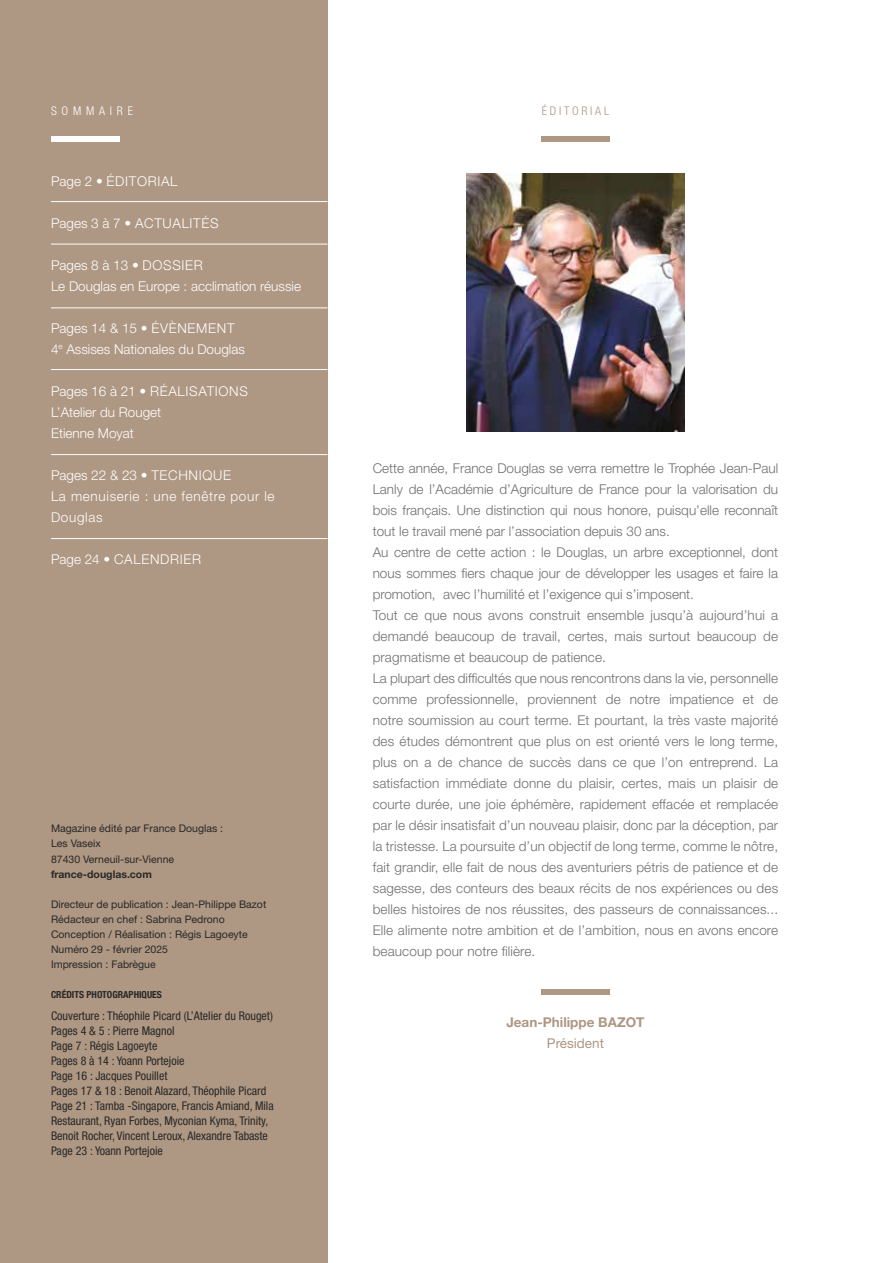
<style>
.page{position:relative;width:893px;height:1263px;background:#fff}
.page>*{position:absolute;margin:0;border:0;box-sizing:border-box;transform-origin:0 0}
.t1{font:300 13.5px/21px "Helvetica Neue LT Std";letter-spacing:.01em;color:#706f6f}
.t2{font:300 13.5px/21px "Helvetica Neue LT Std";color:#fff}
.t3{font:300 13.5px/21px "Helvetica Neue LT Std";letter-spacing:.05em;color:#fff}
.t4{font:700 13.5px "Helvetica Neue LT Std";color:#ae9783}
.t5{font:13.5px "Helvetica Neue LT Std";color:#ae9783}
.t6{font:condensed 12px/15px "Helvetica Neue LT Std";color:#282827}
.t7{font:300 condensed 12px "Helvetica Neue LT Std";letter-spacing:.23em;color:#ae9783}
.t8{font:300 condensed 12px "Helvetica Neue LT Std";letter-spacing:.4em;color:#fff}
.t9{font:10.5px/15px "Helvetica Neue LT Std";color:#282827}
.t10{font:700 10.5px "Helvetica Neue LT Std";color:#282827}
.t11{font:700 condensed 9.75px "Helvetica Neue LT Std";color:#282827}
</style>
<div class="page">
<div style="left:541px;top:136px;width:68px;height:6px;background:#ae9783"></div>
<div style="left:0;top:0;width:327px;height:1263px;background:#ae9783"></div>
<div style="left:51px;top:136px;width:68px;height:6px;background:#fff"></div>
<hr style="left:51px;top:201px;width:276px;height:1px;background:#fff">
<hr style="left:51px;top:244px;width:276px;height:1px;background:#fff">
<hr style="left:51px;top:307px;width:276px;height:1px;background:#fff">
<hr style="left:51px;top:454px;width:276px;height:1px;background:#fff">
<hr style="left:51px;top:538px;width:276px;height:1px;background:#fff">
<div style="left:541px;top:989px;width:68px;height:6px;background:#ae9783"></div>
<img style="left:467px;top:174px;width:217px;height:257px">
<hr style="left:51px;top:369px;width:276px;height:1px;background:#fff">
<p class="t8" style="left:51px;top:104px;width:84px">SOMMAIRE</p>
<p class="t7" style="left:542px;top:104px;width:69px">ÉDITORIAL</p>
<p class="t3" style="left:51px;top:170px;width:128px">Page 2 • ÉDITORIAL</p>
<p class="t3" style="left:51px;top:212px;width:169px">Pages 3 à 7 • ACTUALITÉS</p>
<p class="t2" style="left:51px;top:254px;width:252px">Pages 8 à 13 • DOSSIER<br>Le Douglas en Europe : acclimation réussie</p>
<p class="t2" style="left:51px;top:317px;width:195px">Pages 14 &amp; 15 • ÉVÈNEMENT<br>4<sup>e</sup> Assises Nationales du Douglas</p>
<p class="t2" style="left:51px;top:380px;width:198px">Pages 16 à 21 • RÉALISATIONS<br>L’Atelier du Rouget<br>Etienne Moyat</p>
<p class="t3" style="left:51px;top:464px;width:225px">Pages 22 &amp; 23 • TECHNIQUE<br>La menuiserie : une fenêtre pour le<br>Douglas</p>
<p class="t3" style="left:51px;top:548px;width:152px">Page 24 • CALENDRIER</p>
<p class="t1" style="left:373px;top:457px;width:407px">Cette année, France Douglas se verra remettre le Trophée Jean-Paul Lanly de l’Académie d’Agriculture de France pour la valorisation du bois français. Une distinction qui nous honore, puisqu’elle reconnaît tout le travail mené par l’association depuis 30 ans.<br>Au centre de cette action : le Douglas, un arbre exceptionnel, dont nous sommes fiers chaque jour de développer les usages et faire la promotion, avec l’humilité et l’exigence qui s’imposent.<br>Tout ce que nous avons construit ensemble jusqu’à aujourd’hui a demandé beaucoup de travail, certes, mais surtout beaucoup de pragmatisme et beaucoup de patience.<br>La plupart des difficultés que nous rencontrons dans la vie, personnelle comme professionnelle, proviennent de notre impatience et de notre soumission au court terme. Et pourtant, la très vaste majorité des études démontrent que plus on est orienté vers le long terme, plus on a de chance de succès dans ce que l’on entreprend. La satisfaction immédiate donne du plaisir, certes, mais un plaisir de courte durée, une joie éphémère, rapidement effacée et remplacée par le désir insatisfait d’un nouveau plaisir, donc par la déception, par la tristesse. La poursuite d’un objectif de long terme, comme le nôtre, fait grandir, elle fait de nous des aventuriers pétris de patience et de sagesse, des conteurs des beaux récits de nos expériences ou des belles histoires de nos réussites, des passeurs de connaissances...<br>Elle alimente notre ambition et de l’ambition, nous en avons encore beaucoup pour notre filière.</p>
<p class="t9" style="left:51px;top:821px;width:174px">Magazine édité par France Douglas :<br>Les Vaseix<br>87430 Verneuil-sur-Vienne</p>
<p class="t10" style="left:51px;top:867px;width:102px">france-douglas.com</p>
<p class="t9" style="left:51px;top:896px;width:217px">Directeur de publication : Jean-Philippe Bazot Rédacteur en chef : Sabrina Pedrono Conception / Réalisation : Régis Lagoeyte Numéro 29 - février 2025<br>Impression : Fabrègue</p>
<p class="t11" style="left:51px;top:988px;width:112px">CRÉDITS PHOTOGRAPHIQUES</p>
<p class="t6" style="left:51px;top:1008px;width:224px">Couverture : Théophile Picard (L’Atelier du Rouget)<br>Pages 4 &amp; 5 : Pierre Magnol<br>Page 7 : Régis Lagoeyte<br>Pages 8 à 14 : Yoann Portejoie<br>Page 16 : Jacques Pouillet<br>Pages 17 &amp; 18 : Benoit Alazard, Théophile Picard Page 21 : Tamba -Singapore, Francis Amiand, Mila Restaurant, Ryan Forbes, Myconian Kyma, Trinity, Benoit Rocher, Vincent Leroux, Alexandre Tabaste Page 23 : Yoann Portejoie</p>
<p class="t4" style="left:506px;top:1014px;width:140px">Jean-Philippe BAZOT</p>
<p class="t5" style="left:547px;top:1035px;width:59px">Président</p>
</div>
